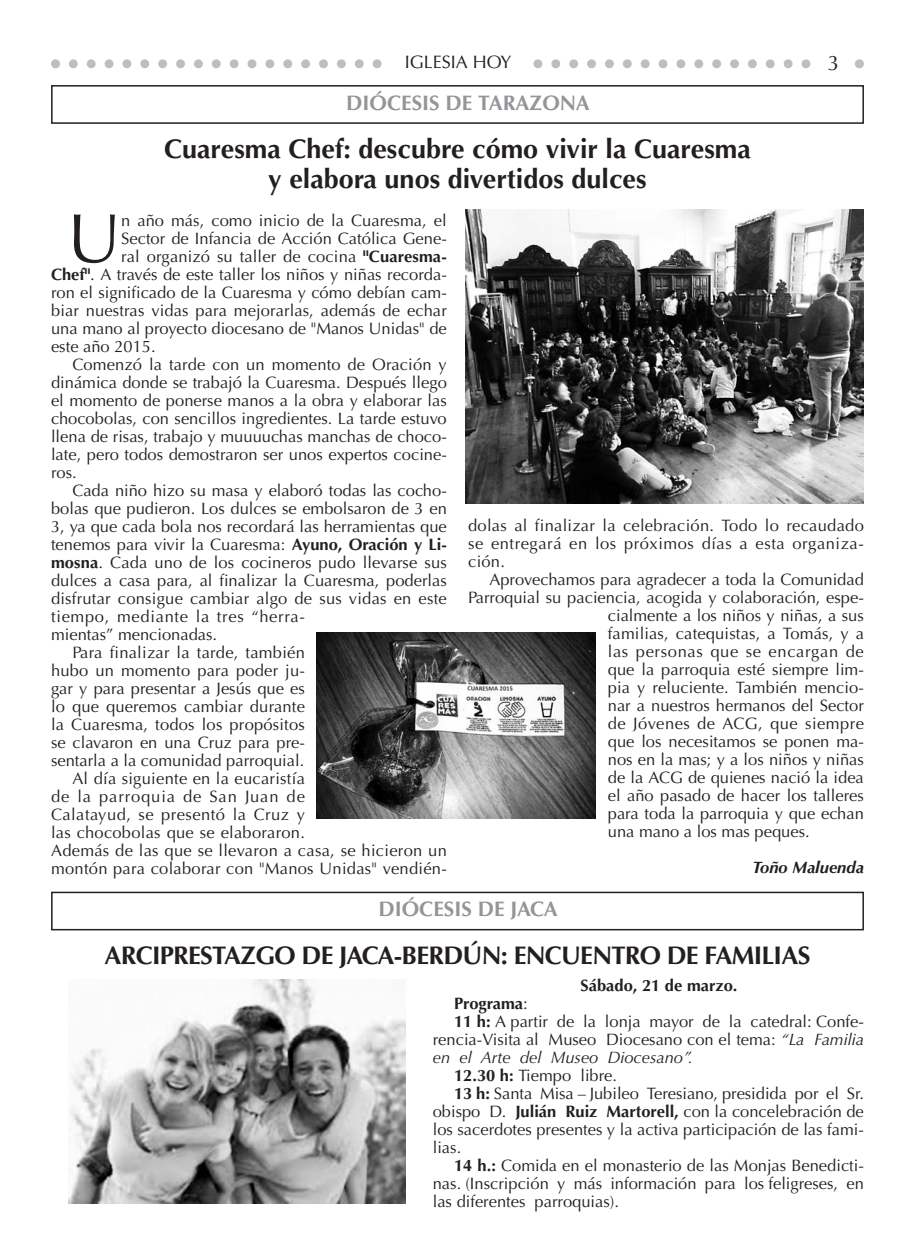
<style>
.page{position:relative;width:915px;height:1255px;background:#fff}
.page>*{position:absolute;margin:0;border:0;box-sizing:border-box;transform-origin:0 0}
.t1{font:69.3px "Optima";color:#231f20}
.t2{font:700 27px/30px "Optima";color:#231f20;text-align:center}
.t3{font:700 25.5px "Optima";letter-spacing:-.03em;color:#231f20}
.t4{font:700 21px "Optima";color:#939598}
.t5{font:21px "Optima";color:#231f20}
.t6{font:18px "Optima";color:#231f20}
.t7{font:16.5px "Optima";color:#231f20}
.t8{font:16.5px "Optima";letter-spacing:.03em;color:#231f20}
.t9{font:16.5px "Optima";letter-spacing:.035em;color:#231f20}
.t10{font:16.5px "Optima";letter-spacing:.045em;color:#231f20}
.t11{font:italic 16.5px "Optima";color:#231f20}
.t12{font:16.5px "Optima";letter-spacing:.04em;color:#231f20}
.t13{font:700 16.5px "Optima";color:#231f20}
.t14{font:16.5px "Optima";letter-spacing:.055em;color:#231f20}
.t15{font:italic 700 16.5px "Optima";color:#231f20}
.s1{font-weight:700}
.s2{font-weight:400}
.s3{font-style:italic}
</style>
<div class="page">
<svg style="left:51px;top:59px;width:812px;height:9px"></svg>
<div style="left:389px;top:51px;width:137px;height:26px;background:#fff"></div>
<div style="left:818px;top:51px;width:30px;height:26px;background:#fff"></div>
<div style="left:51px;top:85px;width:812px;height:39px;border:2px solid #231f20"></div>
<div style="left:51px;top:891px;width:812px;height:39px;border:2px solid #231f20"></div>
<img style="left:465px;top:210px;width:398px;height:293px">
<img style="left:317px;top:632px;width:278px;height:186px">
<img style="left:69px;top:979px;width:336px;height:224px">
<p class="t6" style="left:404px;top:54px;width:108px">IGLESIA HOY</p>
<p class="t5" style="left:827px;top:55px;width:13px">3</p>
<p class="t4" style="left:346px;top:94px;width:245px">DIÓCESIS DE TARAZONA</p>
<p class="t2" style="left:164px;top:136px;width:588px">Cuaresma Chef: descubre cómo vivir la Cuaresma y elabora unos divertidos dulces</p>
<p class="t1" style="left:67px;top:210px;width:55px">U</p>
<p class="t7" style="left:121px;top:213px;width:327px">n año más, como inicio de la Cuaresma, el</p>
<p class="t7" style="left:121px;top:231px;width:327px">Sector de Infancia de Acción Católica Gene-</p>
<p class="t7" style="left:121px;top:249px;width:327px">ral organizó su taller de cocina <span class="s1">"Cuaresma-</span></p>
<p class="t7" style="left:51px;top:267px;width:397px"><span class="s1">Chef"</span>. A través de este taller los niños y niñas recorda-</p>
<p class="t7" style="left:51px;top:285px;width:397px">ron el significado de la Cuaresma y cómo debían cam-</p>
<p class="t7" style="left:51px;top:303px;width:397px">biar nuestras vidas para mejorarlas, además de echar</p>
<p class="t7" style="left:51px;top:321px;width:397px">una mano al proyecto diocesano de "Manos Unidas" de</p>
<p class="t7" style="left:51px;top:339px;width:106px">este año 2015.</p>
<p class="t7" style="left:72px;top:357px;width:376px">Comenzó la tarde con un momento de Oración y</p>
<p class="t7" style="left:51px;top:375px;width:397px">dinámica donde se trabajó la Cuaresma. Después llego</p>
<p class="t7" style="left:51px;top:393px;width:397px">el momento de ponerse manos a la obra y elaborar las</p>
<p class="t7" style="left:51px;top:411px;width:397px">chocobolas, con sencillos ingredientes. La tarde estuvo</p>
<p class="t7" style="left:51px;top:429px;width:397px">llena de risas, trabajo y muuuuchas manchas de choco-</p>
<p class="t7" style="left:51px;top:447px;width:397px">late, pero todos demostraron ser unos expertos cocine-</p>
<p class="t7" style="left:51px;top:465px;width:27px">ros.</p>
<p class="t7" style="left:72px;top:483px;width:376px">Cada niño hizo su masa y elaboró todas las cocho-</p>
<p class="t7" style="left:51px;top:501px;width:397px">bolas que pudieron. Los dulces se embolsaron de 3 en</p>
<p class="t7" style="left:51px;top:519px;width:397px">3, ya que cada bola nos recordará las herramientas que</p>
<p class="t7" style="left:51px;top:537px;width:397px">tenemos para vivir la Cuaresma: <span class="s1">Ayuno, Oración y Li-</span></p>
<p class="t7" style="left:51px;top:555px;width:397px"><span class="s1">mosna</span>. Cada uno de los cocineros pudo llevarse sus</p>
<p class="t7" style="left:51px;top:573px;width:397px">dulces a casa para, al finalizar la Cuaresma, poderlas</p>
<p class="t7" style="left:51px;top:591px;width:397px">disfrutar consigue cambiar algo de sus vidas en este</p>
<p class="t10" style="left:51px;top:609px;width:255px">tiempo, mediante la tres “herra-</p>
<p class="t7" style="left:51px;top:627px;width:167px">mientas” mencionadas.</p>
<p class="t7" style="left:72px;top:645px;width:234px">Para finalizar la tarde, también</p>
<p class="t7" style="left:51px;top:663px;width:255px">hubo un momento para poder ju-</p>
<p class="t7" style="left:51px;top:681px;width:255px">gar y para presentar a Jesús que es</p>
<p class="t7" style="left:51px;top:699px;width:255px">lo que queremos cambiar durante</p>
<p class="t7" style="left:51px;top:717px;width:255px">la Cuaresma, todos los propósitos</p>
<p class="t7" style="left:51px;top:735px;width:255px">se clavaron en una Cruz para pre-</p>
<p class="t7" style="left:51px;top:753px;width:255px">sentarla a la comunidad parroquial.</p>
<p class="t7" style="left:72px;top:771px;width:234px">Al día siguiente en la eucaristía</p>
<p class="t14" style="left:51px;top:789px;width:255px">de la parroquia de San Juan de</p>
<p class="t8" style="left:51px;top:807px;width:255px">Calatayud, se presentó la Cruz y</p>
<p class="t7" style="left:51px;top:825px;width:255px">las chocobolas que se elaboraron.</p>
<p class="t7" style="left:51px;top:843px;width:397px">Además de las que se llevaron a casa, se hicieron un</p>
<p class="t7" style="left:51px;top:861px;width:397px">montón para colaborar con "Manos Unidas" vendién-</p>
<p class="t7" style="left:468px;top:518px;width:397px">dolas al finalizar la celebración. Todo lo recaudado</p>
<p class="t9" style="left:468px;top:536px;width:397px">se entregará en los próximos días a esta organiza-</p>
<p class="t7" style="left:468px;top:554px;width:38px">ción.</p>
<p class="t7" style="left:489px;top:572px;width:376px">Aprovechamos para agradecer a toda la Comunidad</p>
<p class="t7" style="left:468px;top:590px;width:397px">Parroquial su paciencia, acogida y colaboración, espe-</p>
<p class="t7" style="left:607px;top:608px;width:257px">cialmente a los niños y niñas, a sus</p>
<p class="t7" style="left:607px;top:626px;width:257px">familias, catequistas, a Tomás, y a</p>
<p class="t12" style="left:607px;top:644px;width:257px">las personas que se encargan de</p>
<p class="t7" style="left:607px;top:662px;width:257px">que la parroquia esté siempre lim-</p>
<p class="t7" style="left:607px;top:680px;width:257px">pia y reluciente. También mencio-</p>
<p class="t7" style="left:607px;top:698px;width:257px">nar a nuestros hermanos del Sector</p>
<p class="t8" style="left:607px;top:716px;width:257px">de Jóvenes de ACG, que siempre</p>
<p class="t7" style="left:607px;top:734px;width:257px">que los necesitamos se ponen ma-</p>
<p class="t7" style="left:607px;top:752px;width:257px">nos en la mas; y a los niños y niñas</p>
<p class="t7" style="left:607px;top:770px;width:257px">de la ACG de quienes nació la idea</p>
<p class="t7" style="left:607px;top:788px;width:257px">el año pasado de hacer los talleres</p>
<p class="t7" style="left:607px;top:806px;width:257px">para toda la parroquia y que echan</p>
<p class="t7" style="left:607px;top:824px;width:203px">una mano a los mas peques.</p>
<p class="t15" style="left:752px;top:860px;width:113px">Toño Maluenda</p>
<p class="t4" style="left:378px;top:900px;width:181px">DIÓCESIS DE JACA</p>
<p class="t3" style="left:104px;top:944px;width:707px">ARCIPRESTAZGO DE JACA-BERDÚN: ENCUENTRO DE FAMILIAS</p>
<p class="t13" style="left:580px;top:978px;width:158px">Sábado, 21 de marzo.</p>
<p class="t13" style="left:454px;top:996px;width:75px">Programa<span class="s2">:</span></p>
<p class="t7" style="left:454px;top:1014px;width:411px"><span class="s1">11 h:</span> A partir de la lonja mayor de la catedral: Confe-</p>
<p class="t7" style="left:432px;top:1032px;width:432px">rencia-Visita al Museo Diocesano con el tema: <span class="s3">“La Familia</span></p>
<p class="t11" style="left:432px;top:1050px;width:261px">en el Arte del Museo Diocesano”.</p>
<p class="t7" style="left:454px;top:1068px;width:164px"><span class="s1">12.30 h:</span> Tiempo libre.</p>
<p class="t7" style="left:454px;top:1086px;width:411px"><span class="s1">13 h:</span> Santa Misa – Jubileo Teresiano, presidida por el Sr.</p>
<p class="t7" style="left:432px;top:1104px;width:432px">obispo D. <span class="s1">Julián Ruiz Martorell,</span> con la concelebración de</p>
<p class="t7" style="left:432px;top:1122px;width:432px">los sacerdotes presentes y la activa participación de las fami-</p>
<p class="t7" style="left:432px;top:1140px;width:30px">lias.</p>
<p class="t7" style="left:454px;top:1158px;width:411px"><span class="s1">14 h.:</span> Comida en el monasterio de las Monjas Benedicti-</p>
<p class="t7" style="left:432px;top:1176px;width:432px">nas. (Inscripción y más información para los feligreses, en</p>
<p class="t7" style="left:432px;top:1194px;width:188px">las diferentes parroquias).</p>
</div>
